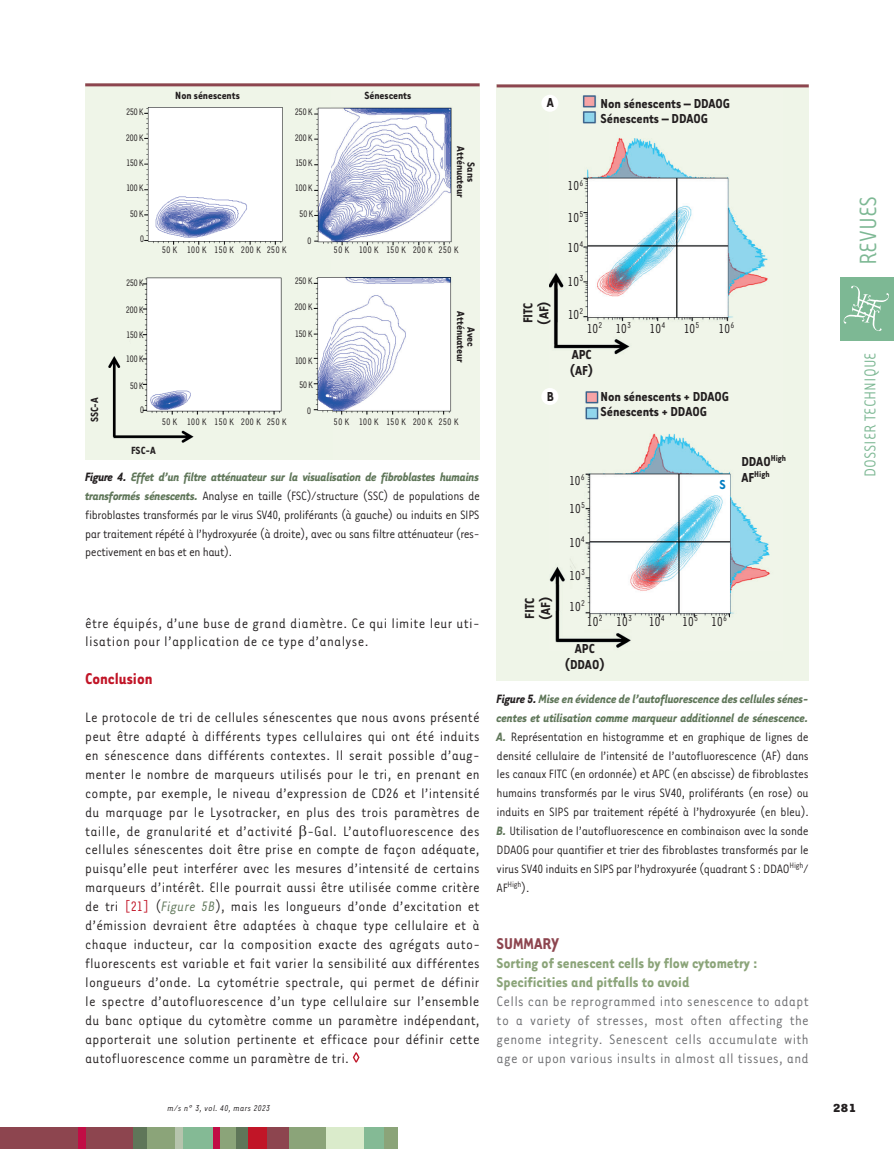
<style>
.page{position:relative;width:894px;height:1149px;background:#fff}
.page>*{position:absolute;margin:0;border:0;box-sizing:border-box;transform-origin:0 0}
.t1{font:27px "Tarzana Narrow";color:#7db894}
.t2{font:18px "Tarzana Narrow";color:#7db894}
.t3{font:700 18px "Tarzana Nar OT";color:#c11527}
.t4{font:700 18px "Tarzana Nar OT";color:#8d454f}
.t5{font:700 16.5px/18.9px "Tarzana Nar OT";color:#8ba479}
.t6{font:15.75px/18.9px "Tarzana Nar OT";letter-spacing:.02em;color:#231f20}
.t7{font:15.75px/18.9px "Tarzana Nar OT";letter-spacing:.02em;color:#6c6d70;text-align:justify}
.t8{font:700 15px/15.8px "Tarzana Nar OT";color:#231f20}
.t9{font:15px "Tarzana Nar OT";color:#231f20}
.t10{font:700 15px "Tarzana Nar OT";color:#007cc2}
.t11{font:13.95px/18.9px "Tarzana Nar OT";letter-spacing:-.03em;color:#231f20;text-align:justify}
.t12{font:700 13.5px "Tarzana Wide OT";color:#231f20}
.t13{font:700 12px/10.5px "Tarzana Nar OT";color:#231f20;text-align:center}
.t14{font:10.8px "Tarzana Nar OT";letter-spacing:-.025em;color:#231f20}
.t15{font:10.8px "Tarzana Nar OT";color:#231f20}
.t16{font:italic 9.75px "Tarzana Nar OT";letter-spacing:.025em;color:#231f20}
.t17{font:700 9.75px "Tarzana Nar OT";color:#231f20}
.s1{font-weight:700;font-style:italic}
.s2{font-weight:700;font-style:italic;color:#5f7659}
.s3{color:#c11527}
.s4{font-style:italic;color:#5f7659}
.s5{font-size:15px}
</style>
<div class="page">
<div style="left:0;top:1127px;width:134px;height:21px;background:#8d454f"></div>
<div style="left:235px;top:1127px;width:13px;height:21px;background:#5f7659"></div>
<div style="left:78px;top:1127px;width:7px;height:21px;background:#c10d45"></div>
<div style="left:133px;top:1127px;width:22px;height:21px;background:#5f7659"></div>
<div style="left:147px;top:1127px;width:30px;height:21px;background:#8ba479"></div>
<div style="left:175px;top:1127px;width:9px;height:21px;background:#b6c4ad"></div>
<div style="left:183px;top:1127px;width:30px;height:21px;background:#84ba95"></div>
<div style="left:217px;top:1127px;width:19px;height:21px;background:#8ba479"></div>
<div style="left:213px;top:1127px;width:6px;height:21px;background:#c10d45"></div>
<div style="left:248px;top:1127px;width:27px;height:21px;background:#c11527"></div>
<div style="left:287px;top:1127px;width:39px;height:21px;background:#8ba479"></div>
<div style="left:267px;top:1127px;width:21px;height:21px;background:#8d454f"></div>
<div style="left:326px;top:1127px;width:38px;height:21px;background:#daebcb"></div>
<div style="left:364px;top:1127px;width:20px;height:21px;background:#84ba95"></div>
<div style="left:383px;top:1127px;width:14px;height:21px;background:#8ba479"></div>
<div style="left:840px;top:277px;width:53px;height:63px;background:#7db894"></div>
<svg style="left:843px;top:286px;width:45px;height:45px"></svg>
<div style="left:496px;top:84px;width:312px;height:596px;background:#eff5e8"></div>
<img style="left:549px;top:87px;width:233px;height:561px">
<div style="left:541px;top:95px;width:17px;height:17px;background:#fff;border-radius:50%"></div>
<div style="left:541px;top:388px;width:17px;height:17px;background:#fff;border-radius:50%"></div>
<hr style="left:496px;top:84px;width:312px;height:3px;background:#8d454f">
<svg style="left:352px;top:1052px;width:7px;height:10px"></svg>
<img style="left:85px;top:86px;width:394px;height:373px">
<hr style="left:85px;top:83px;width:394px;height:3px;background:#8d454f">
<p class="t13" style="left:89px;top:422px;width:27px;rotate:-90deg">SSC-A</p>
<p class="t13" style="left:175px;top:89px;width:66px">Non sénescents</p>
<p class="t13" style="left:364px;top:89px;width:48px">Sénescents</p>
<p class="t14" style="left:126px;top:105px;width:19px">250 K</p>
<p class="t14" style="left:295px;top:105px;width:19px">250 K</p>
<p class="t14" style="left:126px;top:131px;width:19px">200 K</p>
<p class="t14" style="left:295px;top:131px;width:19px">200 K</p>
<p class="t14" style="left:126px;top:156px;width:19px">150 K</p>
<p class="t14" style="left:126px;top:181px;width:19px">100 K</p>
<p class="t14" style="left:295px;top:156px;width:19px">150 K</p>
<p class="t14" style="left:295px;top:181px;width:19px">100 K</p>
<p class="t13" style="left:477px;top:146px;width:53px;rotate:90deg">Sans<br>Atténuateur</p>
<p class="t14" style="left:130px;top:207px;width:16px">50 K</p>
<p class="t14" style="left:140px;top:232px;width:6px">0</p>
<p class="t14" style="left:299px;top:207px;width:16px">50 K</p>
<p class="t14" style="left:307px;top:234px;width:6px">0</p>
<p class="t15" style="left:162px;top:243px;width:126px">50 K 100 K 150 K 200 K 250 K</p>
<p class="t15" style="left:333px;top:243px;width:126px">50 K 100 K 150 K 200 K 250 K</p>
<p class="t14" style="left:126px;top:276px;width:19px">250 K</p>
<p class="t14" style="left:295px;top:274px;width:19px">250 K</p>
<p class="t14" style="left:126px;top:303px;width:19px">200 K</p>
<p class="t14" style="left:126px;top:328px;width:19px">150 K</p>
<p class="t14" style="left:126px;top:352px;width:19px">100 K</p>
<p class="t14" style="left:294px;top:300px;width:19px">200 K</p>
<p class="t14" style="left:295px;top:327px;width:19px">150 K</p>
<p class="t14" style="left:295px;top:354px;width:19px">100 K</p>
<p class="t13" style="left:477px;top:311px;width:53px;rotate:90deg">Avec<br>Atténuateur</p>
<p class="t14" style="left:130px;top:379px;width:16px">50 K</p>
<p class="t14" style="left:140px;top:403px;width:6px">0</p>
<p class="t14" style="left:299px;top:378px;width:16px">50 K</p>
<p class="t14" style="left:307px;top:404px;width:6px">0</p>
<p class="t15" style="left:162px;top:415px;width:126px">50 K 100 K 150 K 200 K 250 K</p>
<p class="t15" style="left:333px;top:415px;width:126px">50 K 100 K 150 K 200 K 250 K</p>
<p class="t13" style="left:131px;top:444px;width:26px">FSC-A</p>
<p class="t11" style="left:85px;top:466px;width:396px"><span class="s1">Figure 4.</span> <span class="s2">Effet d’un filtre atténuateur sur la visualisation de fibroblastes humains transformés sénescents.</span> Analyse en taille (FSC)/structure (SSC) de populations de fibroblastes transformés par le virus SV40, proliférants (à gauche) ou induits en SIPS par traitement répété à l’hydroxyurée (à droite), avec ou sans filtre atténuateur (res&shy;pectivement en bas et en haut).</p>
<p class="t6" style="left:85px;top:612px;width:396px">être équipés, d’une buse de grand diamètre. Ce qui limite leur uti&shy;lisation pour l’application de ce type d’analyse.</p>
<p class="t3" style="left:85px;top:667px;width:69px">Conclusion</p>
<p class="t6" style="left:85px;top:707px;width:396px;text-align:justify">Le protocole de tri de cellules sénescentes que nous avons présenté peut être adapté à différents types cellulaires qui ont été induits en sénescence dans différents contextes. Il serait possible d’aug&shy;menter le nombre de marqueurs utilisés pour le tri, en prenant en compte, par exemple, le niveau d’expression de CD26 et l’intensité du marquage par le Lysotracker, en plus des trois paramètres de taille, de granularité et d’activité -Gal. L’autofluorescence des cellules sénescentes doit être prise en compte de façon adéquate, puisqu’elle peut interférer avec les mesures d’intensité de certains marqueurs d’intérêt. Elle pourrait aussi être utilisée comme critère de tri <span class="s3">[21]</span> (<span class="s4">Figure 5B</span>), mais les longueurs d’onde d’excitation et d’émission devraient être adaptées à chaque type cellulaire et à chaque inducteur, car la composition exacte des agrégats auto&shy;fluorescents est variable et fait varier la sensibilité aux différentes longueurs d’onde. La cytométrie spectrale, qui permet de définir le spectre d’autofluorescence d’un type cellulaire sur l’ensemble du banc optique du cytomètre comme un paramètre indépendant, apporterait une solution pertinente et efficace pour définir cette autofluorescence comme un paramètre de tri.</p>
<p class="t8" style="left:546px;top:94px;width:9px">A</p>
<p class="t8" style="left:600px;top:94px;width:131px">Non sénescents – DDAOG</p>
<p class="t8" style="left:600px;top:110px;width:109px">Sénescents – DDAOG</p>
<p class="t8" style="left:519px;top:325px;width:25px;rotate:-90deg">FITC (AF)</p>
<p class="t8" style="left:546px;top:387px;width:9px">B</p>
<p class="t9" style="left:567px;top:177px;width:17px">10<sup>6</sup></p>
<p class="t9" style="left:567px;top:208px;width:17px">10<sup>5</sup></p>
<p class="t9" style="left:567px;top:239px;width:17px">10<sup>4</sup></p>
<p class="t9" style="left:567px;top:273px;width:17px">10<sup>3</sup></p>
<p class="t9" style="left:568px;top:305px;width:17px">10<sup>2</sup></p>
<p class="t9" style="left:586px;top:319px;width:17px">10<sup>2</sup></p>
<p class="t8" style="left:569px;top:346px;width:25px">APC (AF)</p>
<p class="t9" style="left:615px;top:319px;width:17px">10<sup>3</sup></p>
<p class="t9" style="left:649px;top:319px;width:17px">10<sup>4</sup></p>
<p class="t9" style="left:683px;top:319px;width:17px">10<sup>5</sup></p>
<p class="t9" style="left:718px;top:319px;width:17px">10<sup>6</sup></p>
<p class="t8" style="left:600px;top:388px;width:130px;line-height:15.1px">Non sénescents + DDAOG<br>Sénescents + DDAOG</p>
<p class="t8" style="left:521px;top:620px;width:25px;rotate:-90deg">FITC (AF)</p>
<p class="t9" style="left:569px;top:471px;width:17px">10<sup>6</sup></p>
<p class="t9" style="left:569px;top:499px;width:17px">10<sup>5</sup></p>
<p class="t9" style="left:569px;top:533px;width:17px">10<sup>4</sup></p>
<p class="t9" style="left:569px;top:566px;width:17px">10<sup>3</sup></p>
<p class="t9" style="left:569px;top:597px;width:17px">10<sup>2</sup></p>
<p class="t9" style="left:587px;top:612px;width:17px">10<sup>2</sup></p>
<p class="t8" style="left:564px;top:640px;width:41px;text-align:center">APC (DDAO)</p>
<p class="t9" style="left:616px;top:612px;width:17px">10<sup>3</sup></p>
<p class="t9" style="left:649px;top:612px;width:17px">10<sup>4</sup></p>
<p class="t10" style="left:719px;top:475px;width:8px">S</p>
<p class="t8" style="left:741px;top:453px;width:46px">DDAO<sup>High</sup></p>
<p class="t17" style="left:741px;top:468px;width:30px"><span class="s5">AF</span>High</p>
<p class="t9" style="left:682px;top:612px;width:17px">10<sup>5</sup></p>
<p class="t9" style="left:711px;top:612px;width:17px">10<sup>6</sup></p>
<p class="t11" style="left:496px;top:688px;width:313px"><span class="s1">Figure 5.</span> <span class="s2">Mise en évidence de l’autofluorescence des cellules sénes&shy;centes et utilisation comme marqueur additionnel de sénescence.<br>A.</span> Représentation en histogramme et en graphique de lignes de densité cellulaire de l’intensité de l’autofluorescence (AF) dans les canaux FITC (en ordonnée) et APC (en abscisse) de fibroblastes humains transformés par le virus SV40, proliférants (en rose) ou induits en SIPS par traitement répété à l’hydroxyurée (en bleu).<br><span class="s2">B.</span> Utilisation de l’autofluorescence en combinaison avec la sonde DDAOG pour quantifier et trier des fibroblastes transformés par le virus SV40 induits en SIPS par l’hydroxyurée (quadrant S : DDAO<sup>High</sup>/ AF<sup>High</sup>).</p>
<p class="t4" style="left:496px;top:932px;width:64px">SUMMARY</p>
<p class="t5" style="left:496px;top:952px;width:262px">Sorting of senescent cells by flow cytometry :<br>Specificities and pitfalls to avoid</p>
<p class="t7" style="left:496px;top:990px;width:313px">Cells can be reprogrammed into senescence to adapt to a variety of stresses, most often affecting the genome integrity. Senescent cells accumulate with age or upon various insults in almost all tissues, and</p>
<h1 class="t1" style="left:851px;top:265px;width:71px;rotate:-90deg">reVues</h1>
<p class="t2" style="left:858px;top:477px;width:126px;rotate:-90deg">dossier technique</p>
<p class="t16" style="left:167px;top:1102px;width:104px">m/s n° 3, vol. 40, mars 2023</p>
<p class="t12" style="left:832px;top:1098px;width:25px">281</p>
</div>
